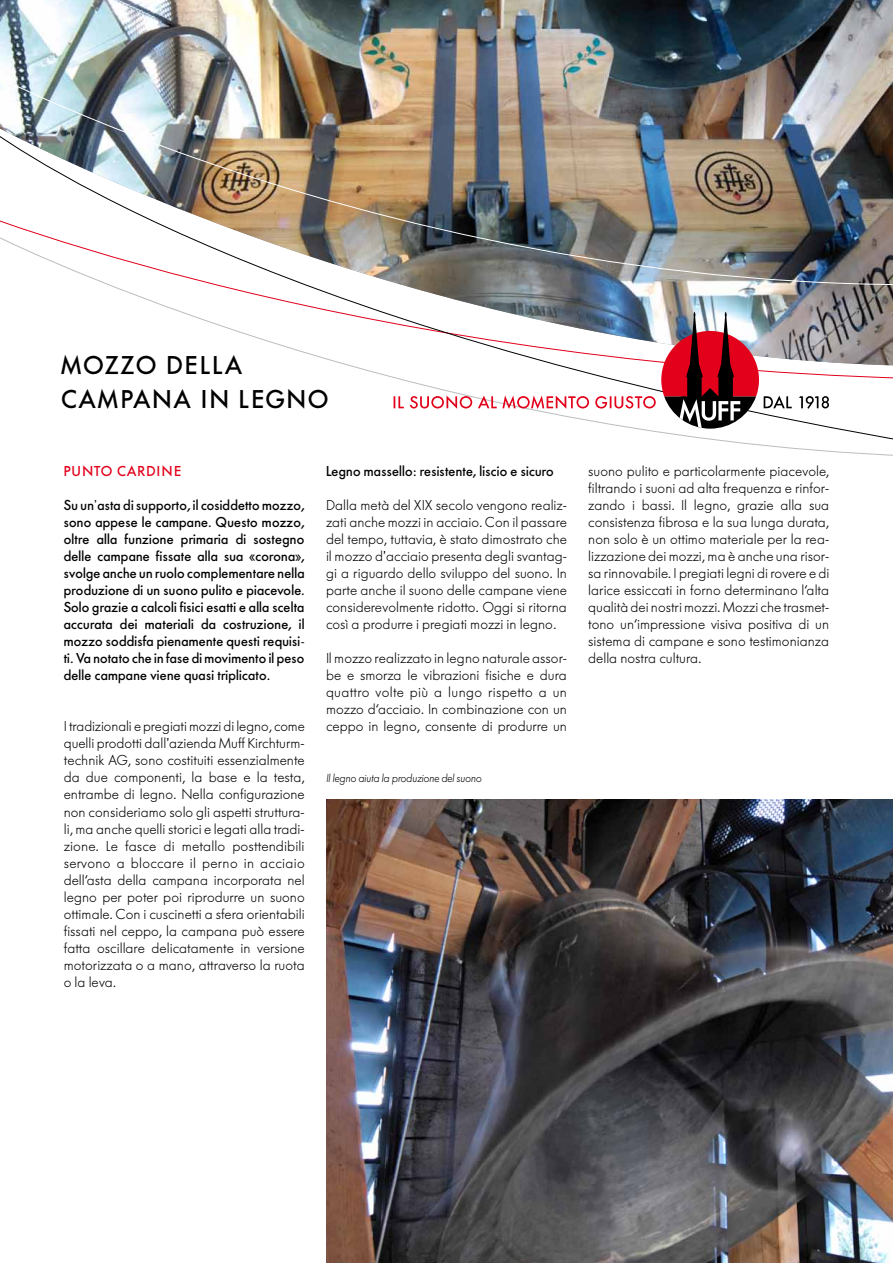
<style>
.page{position:relative;width:893px;height:1263px;background:#fff}
.page>*{position:absolute;margin:0;border:0;box-sizing:border-box;transform-origin:0 0}
.t1{font:500 25.5px/34px "Futura BQ";letter-spacing:.05em;color:#000}
.t2{font:300 14.25px/17px "Futura BQ";color:#000;text-align:justify}
.t3{font:500 14.25px/17px "Futura BQ";color:#000;text-align:justify}
.t4{font:500 14.25px "Futura BQ";letter-spacing:.06em;color:#e2001a}
.t5{font:italic 300 11.25px "Futura BQ";color:#000;scale:.96 1}
</style>
<div class="page">
<img style="left:0;top:0;width:893px;height:46px">
<img style="left:0;top:46px;width:893px;height:77px">
<img style="left:0;top:123px;width:893px;height:322px">
<svg style="left:394px;top:312px;width:435px;height:117px"></svg>
<img style="left:326px;top:799px;width:567px;height:464px">
<h1 class="t1" style="left:61px;top:349px;width:269px">MOZZO DELLA<br>CAMPANA IN LEGNO</h1>
<p class="t4" style="left:64px;top:463px;width:119px">PUNTO CARDINE</p>
<p class="t3" style="left:64px;top:497px;width:243px">Su un’asta di supporto, il cosiddetto mozzo, sono appese le campane. Questo mozzo, oltre alla funzione primaria di sostegno delle campane fissate alla sua «corona», svolge anche un ruolo complementare nella produzione di un suono pulito e piacevole.<br>Solo grazie a calcoli fisici esatti e alla scelta accurata dei materiali da costruzione, il mozzo soddisfa pienamente questi requisi&shy;ti. Va notato che in fase di movimento il peso delle campane viene quasi triplicato.</p>
<p class="t2" style="left:64px;top:718px;width:243px">I tradizionali e pregiati mozzi di legno, come quelli prodotti dall’azienda Muff Kirchturm&shy;technik AG, sono costituiti essenzialmente da due componenti, la base e la testa, entrambe di legno. Nella configurazione non consideriamo solo gli aspetti struttura&shy;li, ma anche quelli storici e legati alla tradi&shy;zione. Le fasce di metallo posttendibili servono a bloccare il perno in acciaio dell‘asta della campana incorporata nel legno per poter poi riprodurre un suono ottimale. Con i cuscinetti a sfera orientabili fissati nel ceppo, la campana può essere fatta oscillare delicatamente in versione motorizzata o a mano, attraverso la ruota o la leva.</p>
<p class="t3" style="left:326px;top:463px;width:230px">Legno massello: resistente, liscio e sicuro</p>
<p class="t2" style="left:326px;top:497px;width:242px">Dalla metà del XIX secolo vengono realiz&shy;zati anche mozzi in acciaio. Con il passare del tempo, tuttavia, è stato dimostrato che il mozzo d’acciaio presenta degli svantag&shy;gi a riguardo dello sviluppo del suono. In parte anche il suono delle campane viene considerevolmente ridotto. Oggi si ritorna così a produrre i pregiati mozzi in legno.</p>
<p class="t2" style="left:326px;top:650px;width:242px">Il mozzo realizzato in legno naturale assor&shy;be e smorza le vibrazioni fisiche e dura quattro volte più a lungo rispetto a un mozzo d‘acciaio. In combinazione con un ceppo in legno, consente di produrre un</p>
<p class="t5" style="left:326px;top:772px;width:163px">Il legno aiuta la produzione del suono</p>
<p class="t2" style="left:588px;top:463px;width:243px">suono pulito e particolarmente piacevole, filtrando i suoni ad alta frequenza e rinfor&shy;zando i bassi. Il legno, grazie alla sua consistenza fibrosa e la sua lunga durata, non solo è un ottimo materiale per la rea&shy;lizzazione dei mozzi, ma è anche una risor&shy;sa rinnovabile. I pregiati legni di rovere e di larice essiccati in forno determinano l‘alta qualità dei nostri mozzi. Mozzi che trasmet&shy;tono un‘impressione visiva positiva di un sistema di campane e sono testimonianza della nostra cultura.</p>
</div>
